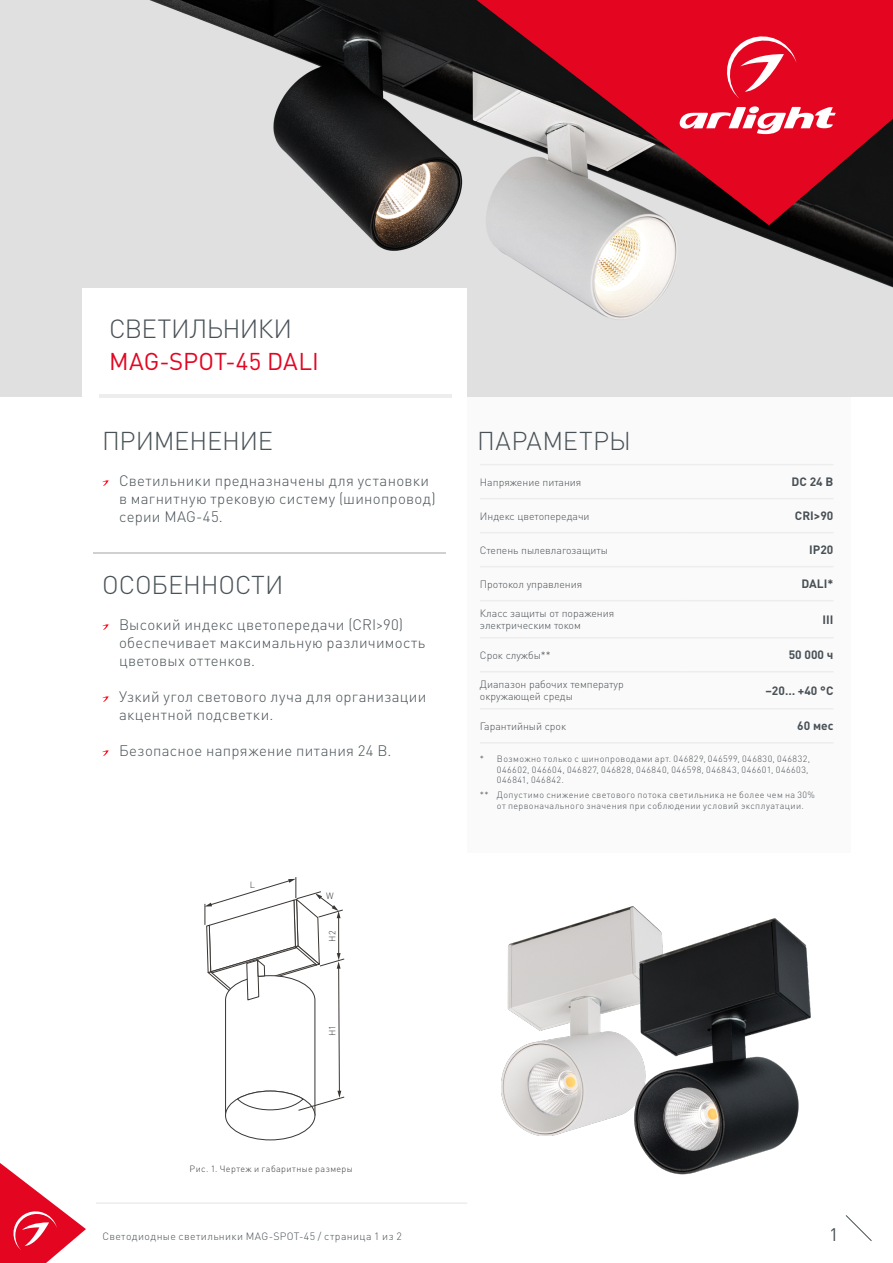
<style>
.page{position:relative;width:893px;height:1263px;background:#fff}
.page>*{position:absolute;margin:0;border:0;box-sizing:border-box;transform-origin:0 0}
.t1{font:300 25.95px "DIN Pro";letter-spacing:-.025em;color:#485156}
.t2{font:300 25.5px "DIN Pro";letter-spacing:-.005em;color:#485156}
.t3{font:300 25.5px "DIN Pro";letter-spacing:.015em;color:#485156}
.t4{font:24px "DIN Pro";letter-spacing:.005em;color:#e40521}
.t5{font:18px "DIN Pro";color:#485156}
.t6{font:300 15px/18px "DIN Pro";letter-spacing:.02em;color:#485156}
.t7{font:700 12px "DIN Pro";color:#485156}
.t8{font:300 10.5px/12px "DIN Pro";color:#485156}
.t9{font:300 10.5px "DIN Pro";letter-spacing:.04em;color:#485156}
.t10{font:300 9px/10.5px "DIN Pro";letter-spacing:.045em;color:#485156}
.t11{font:300 9px "DIN Pro";letter-spacing:.04em;color:#3c3c3b}
</style>
<div class="page">
<svg style="left:845px;top:1215px;width:27px;height:26px"></svg>
<hr style="left:96px;top:1203px;width:371px;height:1px;background:#e3e3e3">
<img style="left:0;top:0;width:893px;height:396px">
<div style="left:467px;top:397px;width:383px;height:456px;background:#fbfafa"></div>
<hr style="left:480px;top:464px;width:206px;height:1px;background:#ededed">
<hr style="left:686px;top:464px;width:147px;height:1px;background:#ededed">
<hr style="left:480px;top:498px;width:206px;height:1px;background:#ededed">
<hr style="left:686px;top:498px;width:147px;height:1px;background:#ededed">
<hr style="left:480px;top:532px;width:206px;height:1px;background:#ededed">
<hr style="left:686px;top:532px;width:147px;height:1px;background:#ededed">
<hr style="left:480px;top:566px;width:206px;height:1px;background:#ededed">
<hr style="left:686px;top:566px;width:147px;height:1px;background:#ededed">
<hr style="left:480px;top:600px;width:206px;height:1px;background:#ededed">
<hr style="left:686px;top:600px;width:147px;height:1px;background:#ededed">
<hr style="left:480px;top:708px;width:206px;height:1px;background:#ededed">
<hr style="left:686px;top:708px;width:147px;height:1px;background:#ededed">
<hr style="left:480px;top:742px;width:206px;height:1px;background:#ededed">
<hr style="left:686px;top:742px;width:147px;height:1px;background:#ededed">
<hr style="left:480px;top:637px;width:206px;height:1px;background:#ededed">
<hr style="left:686px;top:637px;width:147px;height:1px;background:#ededed">
<hr style="left:480px;top:671px;width:206px;height:1px;background:#ededed">
<hr style="left:686px;top:671px;width:147px;height:1px;background:#ededed">
<div style="left:82px;top:288px;width:384px;height:117px;background:#fff"></div>
<hr style="left:99px;top:394px;width:352px;height:3px;background:#ededed">
<svg style="left:102px;top:480px;width:7px;height:6px"></svg>
<svg style="left:102px;top:624px;width:7px;height:6px"></svg>
<svg style="left:102px;top:696px;width:7px;height:6px"></svg>
<svg style="left:102px;top:750px;width:7px;height:6px"></svg>
<hr style="left:94px;top:552px;width:352px;height:1px;background:#d0d0d0">
<img style="left:501px;top:907px;width:144px;height:228px">
<svg style="left:205px;top:877px;width:140px;height:239px"></svg>
<img style="left:600px;top:917px;width:211px;height:258px">
<svg style="left:477px;top:0;width:416px;height:225px;background:#ae3746"></svg>
<svg style="left:677px;top:106px;width:159px;height:31px"></svg>
<svg style="left:722px;top:31px;width:74px;height:68px;background:#e82f46"></svg>
<svg style="left:0;top:1163px;width:86px;height:100px"></svg>
<h1 class="t1" style="left:109px;top:311px;width:185px">СВЕТИЛЬНИКИ</h1>
<h3 class="t4" style="left:109px;top:345px;width:211px">MAG-SPOT-45 DALI</h3>
<h2 class="t2" style="left:102px;top:423px;width:172px">ПРИМЕНЕНИЕ</h2>
<p class="t6" style="left:119px;top:471px;width:318px">Светильники предназначены для установки в магнитную трековую систему (шинопровод) серии MAG-45.</p>
<h2 class="t2" style="left:102px;top:567px;width:183px">ОСОБЕННОСТИ</h2>
<p class="t6" style="left:119px;top:615px;width:308px">Высокий индекс цветопередачи (CRI&gt;90) обеспечивает максимальную различимость цветовых оттенков.</p>
<p class="t6" style="left:119px;top:687px;width:309px">Узкий угол светового луча для организации акцентной подсветки.</p>
<p class="t6" style="left:119px;top:741px;width:274px">Безопасное напряжение питания 24 В.</p>
<p class="t11" style="left:250px;top:879px;width:7px">L</p>
<p class="t11" style="left:326px;top:890px;width:9px">W</p>
<p class="t11" style="left:326px;top:942px;width:13px;rotate:-90deg">H2</p>
<p class="t11" style="left:326px;top:1036px;width:12px;rotate:-90deg">H1</p>
<h2 class="t3" style="left:477px;top:423px;width:155px">ПАРАМЕТРЫ</h2>
<p class="t8" style="left:480px;top:475px;width:103px">Напряжение питания</p>
<p class="t7" style="left:792px;top:474px;width:43px">DC 24 В</p>
<p class="t8" style="left:480px;top:509px;width:111px">Индекс цветопередачи</p>
<p class="t7" style="left:795px;top:508px;width:40px">CRI&gt;90</p>
<p class="t8" style="left:480px;top:543px;width:130px">Степень пылевлагозащиты</p>
<p class="t7" style="left:809px;top:542px;width:26px">IP20</p>
<p class="t8" style="left:480px;top:577px;width:104px">Протокол управления</p>
<p class="t7" style="left:801px;top:576px;width:33px">DALI*</p>
<p class="t8" style="left:480px;top:607px;width:136px">Класс защиты от поражения электрическим током</p>
<p class="t7" style="left:822px;top:611px;width:12px">III</p>
<p class="t8" style="left:480px;top:648px;width:72px">Срок службы**</p>
<p class="t7" style="left:789px;top:647px;width:46px">50 000 ч</p>
<p class="t8" style="left:480px;top:678px;width:145px">Диапазон рабочих температур окружающей среды</p>
<p class="t7" style="left:765px;top:682px;width:69px">–20… +40 °С</p>
<p class="t8" style="left:480px;top:719px;width:88px">Гарантийный срок</p>
<p class="t7" style="left:797px;top:718px;width:38px">60 меc</p>
<p class="t10" style="left:497px;top:753px;width:315px;text-indent:-17px">* Возможно только с шинопроводами арт. 046829, 046599, 046830, 046832,<br>046602, 046604, 046827, 046828, 046840, 046598, 046843, 046601, 046603,<br>046841, 046842.</p>
<p class="t10" style="left:497px;top:789px;width:320px;text-indent:-17px">** Допустимо снижение светового потока светильника не более чем на 30% от первоначального значения при соблюдении условий эксплуатации.</p>
<p class="t11" style="left:190px;top:1163px;width:165px">Рис. 1. Чертеж и габаритные размеры</p>
<p class="t9" style="left:102px;top:1229px;width:301px">Светодиодные светильники MAG-SPOT-45 / страница 1 из 2</p>
<p class="t5" style="left:829px;top:1222px;width:11px">1</p>
</div>
